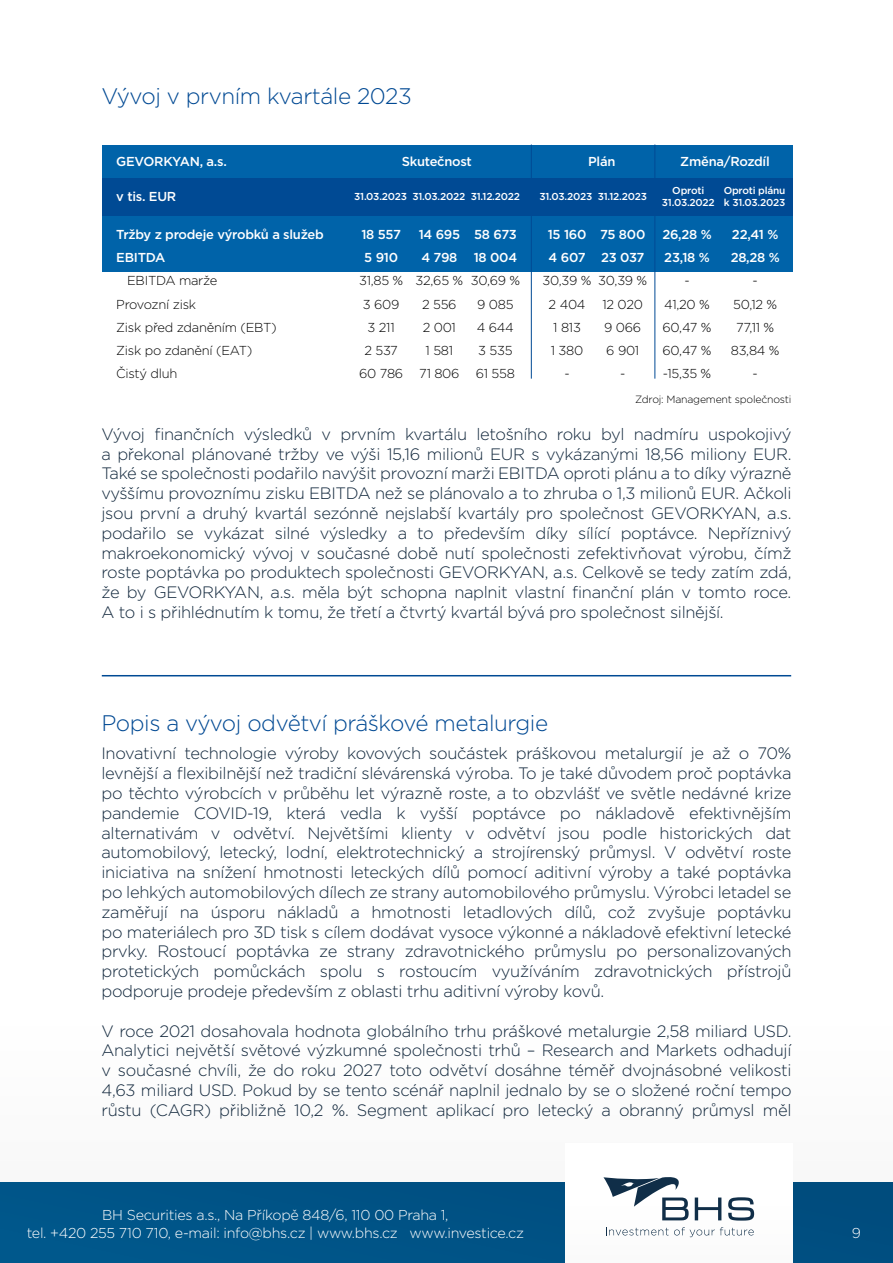
<style>
.page{position:relative;width:893px;height:1263px;background:#fff}
.page>*{position:absolute;margin:0;border:0;box-sizing:border-box;transform-origin:0 0}
.t1{font:300 22.5px "Gotham";letter-spacing:-.02em;color:#014993}
.t2{font:300 16.5px/19.8px "Gotham";letter-spacing:-.02em;color:#11273c;text-align:justify}
.t3{font:300 14.25px/17.1px "Gotham";letter-spacing:-.02em;color:#fff;text-align:center}
.t4{font:300 12.9px "Gotham";letter-spacing:-.02em;color:#010101}
.t5{font:500 12.9px "Gotham";letter-spacing:-.02em;color:#fff}
.t6{font:300 10.5px "Gotham";letter-spacing:-.02em;color:#000101}
.t7{font:500 10.05px/11.6px "Gotham";letter-spacing:-.02em;color:#fff;text-align:center}
</style>
<div class="page">
<div style="left:0;top:1182px;width:893px;height:81px;background:#005386"></div>
<div style="left:565px;top:1144px;width:227px;height:119px;background:#fff"></div>
<svg style="left:695px;top:1197px;width:26px;height:23px"></svg>
<svg style="left:728px;top:1197px;width:26px;height:23px"></svg>
<svg style="left:603px;top:1177px;width:86px;height:43px"></svg>
<svg style="left:606px;top:1227px;width:148px;height:10px"></svg>
<hr style="left:102px;top:675px;width:689px;height:1px;background:#004a94">
<div style="left:102px;top:145px;width:691px;height:126px;background:#0063a9"></div>
<div style="left:102px;top:178px;width:691px;height:37px;background:#004a94"></div>
<hr style="left:531px;top:144px;width:1px;height:235px;background:#004a94">
<hr style="left:654px;top:144px;width:1px;height:235px;background:#004a94">
<h1 class="t1" style="left:101px;top:82px;width:312px">Vývoj v prvním kvartále 2023</h1>
<p class="t5" style="left:116px;top:153px;width:112px">GEVORKYAN, a.s.</p>
<p class="t5" style="left:402px;top:153px;width:71px">Skutečnost</p>
<p class="t5" style="left:588px;top:153px;width:29px">Plán</p>
<p class="t5" style="left:680px;top:153px;width:91px">Změna/Rozdíl</p>
<p class="t5" style="left:116px;top:188px;width:62px">v tis. EUR</p>
<p class="t7" style="left:354px;top:190px;width:167px">31.03.2023 31.03.2022 31.12.2022</p>
<p class="t7" style="left:539px;top:190px;width:109px">31.03.2023 31.12.2023</p>
<p class="t7" style="left:662px;top:185px;width:54px">Oproti<br>31.03.2022</p>
<p class="t7" style="left:724px;top:185px;width:63px;text-align:left">Oproti plánu k 31.03.2023</p>
<p class="t5" style="left:116px;top:226px;width:209px">Tržby z prodeje výrobků a služeb</p>
<p class="t5" style="left:361px;top:226px;width:41px">18 557</p>
<p class="t5" style="left:419px;top:226px;width:100px">14 695 58 673</p>
<p class="t5" style="left:548px;top:226px;width:99px">15 160 75 800</p>
<p class="t5" style="left:662px;top:226px;width:51px">26,28 %</p>
<p class="t5" style="left:732px;top:226px;width:48px">22,41 %</p>
<p class="t5" style="left:116px;top:249px;width:51px">EBITDA</p>
<p class="t5" style="left:364px;top:249px;width:35px">5 910</p>
<p class="t5" style="left:421px;top:249px;width:38px">4 798</p>
<p class="t5" style="left:474px;top:249px;width:45px">18 004</p>
<p class="t5" style="left:549px;top:249px;width:97px">4 607 23 037</p>
<p class="t5" style="left:664px;top:249px;width:47px">23,18 %</p>
<p class="t5" style="left:731px;top:249px;width:51px">28,28 %</p>
<p class="t4" style="left:127px;top:273px;width:92px">EBITDA marže</p>
<p class="t4" style="left:359px;top:273px;width:163px">31,85 % 32,65 % 30,69 %</p>
<p class="t4" style="left:543px;top:273px;width:106px">30,39 % 30,39 %</p>
<p class="t4" style="left:684px;top:273px;width:7px">-</p>
<p class="t4" style="left:752px;top:273px;width:7px">-</p>
<p class="t4" style="left:116px;top:296px;width:81px">Provozní zisk</p>
<p class="t4" style="left:363px;top:296px;width:38px">3 609</p>
<p class="t4" style="left:422px;top:296px;width:36px">2 556</p>
<p class="t4" style="left:477px;top:296px;width:38px">9 085</p>
<p class="t4" style="left:549px;top:296px;width:38px">2 404</p>
<p class="t4" style="left:602px;top:296px;width:42px">12 020</p>
<p class="t4" style="left:664px;top:296px;width:47px">41,20 %</p>
<p class="t4" style="left:733px;top:296px;width:46px">50,12 %</p>
<p class="t4" style="left:116px;top:319px;width:162px">Zisk před zdaněním (EBT)</p>
<p class="t4" style="left:368px;top:319px;width:29px">3 211</p>
<p class="t4" style="left:423px;top:319px;width:35px">2 001</p>
<p class="t4" style="left:477px;top:319px;width:38px">4 644</p>
<p class="t4" style="left:553px;top:319px;width:29px">1 813</p>
<p class="t4" style="left:604px;top:319px;width:39px">9 066</p>
<p class="t4" style="left:662px;top:319px;width:50px">60,47 %</p>
<p class="t4" style="left:736px;top:319px;width:39px">77,11 %</p>
<p class="t4" style="left:116px;top:342px;width:138px">Zisk po zdanění (EAT)</p>
<p class="t4" style="left:364px;top:342px;width:35px">2 537</p>
<p class="t4" style="left:426px;top:342px;width:29px">1 581</p>
<p class="t4" style="left:478px;top:342px;width:36px">3 535</p>
<p class="t4" style="left:551px;top:342px;width:34px">1 380</p>
<p class="t4" style="left:606px;top:342px;width:34px">6 901</p>
<p class="t4" style="left:662px;top:342px;width:50px">60,47 %</p>
<p class="t4" style="left:731px;top:342px;width:50px">83,84 %</p>
<p class="t4" style="left:116px;top:365px;width:63px">Čistý dluh</p>
<p class="t4" style="left:359px;top:365px;width:102px">60 786 71 806</p>
<p class="t4" style="left:476px;top:365px;width:40px">61 558</p>
<p class="t4" style="left:564px;top:365px;width:7px">-</p>
<p class="t4" style="left:620px;top:365px;width:7px">-</p>
<p class="t4" style="left:663px;top:365px;width:50px">-15,35 %</p>
<p class="t4" style="left:752px;top:365px;width:7px">-</p>
<p class="t6" style="left:635px;top:392px;width:158px">Zdroj: Management společnosti</p>
<p class="t2" style="left:101px;top:424px;width:692px">Vývoj finančních výsledků v prvním kvartálu letošního roku byl nadmíru uspokojivý a překonal plánované tržby ve výši 15,16 milionů EUR s vykázanými 18,56 miliony EUR.<br>Také se společnosti podařilo navýšit provozní marži EBITDA oproti plánu a to díky výrazně vyššímu provoznímu zisku EBITDA než se plánovalo a to zhruba o 1,3 milionů EUR. Ačkoli jsou první a druhý kvartál sezónně nejslabší kvartály pro společnost GEVORKYAN, a.s. podařilo se vykázat silné výsledky a to především díky sílící poptávce. Nepříznivý makroekonomický vývoj v současné době nutí společnosti zefektivňovat výrobu, čímž roste poptávka po produktech společnosti GEVORKYAN, a.s. Celkově se tedy zatím zdá, že by GEVORKYAN, a.s. měla být schopna naplnit vlastní finanční plán v tomto roce.<br>A to i s přihlédnutím k tomu, že třetí a čtvrtý kvartál bývá pro společnost silnější.</p>
<h1 class="t1" style="left:101px;top:709px;width:448px">Popis a vývoj odvětví práškové metalurgie</h1>
<p class="t2" style="left:101px;top:743px;width:692px">Inovativní technologie výroby kovových součástek práškovou metalurgií je až o 70% levnější a flexibilnější než tradiční slévárenská výroba. To je také důvodem proč poptávka po těchto výrobcích v průběhu let výrazně roste, a to obzvlášť ve světle nedávné krize pandemie COVID-19, která vedla k vyšší poptávce po nákladově efektivnějším alternativám v odvětví. Největšími klienty v odvětví jsou podle historických dat automobilový, letecký, lodní, elektrotechnický a strojírenský průmysl. V odvětví roste iniciativa na snížení hmotnosti leteckých dílů pomocí aditivní výroby a také poptávka po lehkých automobilových dílech ze strany automobilového průmyslu. Výrobci letadel se zaměřují na úsporu nákladů a hmotnosti letadlových dílů, což zvyšuje poptávku po materiálech pro 3D tisk s cílem dodávat vysoce výkonné a nákladově efektivní letecké prvky. Rostoucí poptávka ze strany zdravotnického průmyslu po personalizovaných protetických pomůckách spolu s rostoucím využíváním zdravotnických přístrojů podporuje prodeje především z oblasti trhu aditivní výroby kovů.</p>
<p class="t2" style="left:101px;top:1020px;width:692px">V roce 2021 dosahovala hodnota globálního trhu práškové metalurgie 2,58 miliard USD.<br>Analytici největší světové výzkumné společnosti trhů – Research and Markets odhadují v současné chvíli, že do roku 2027 toto odvětví dosáhne téměř dvojnásobné velikosti 4,63 miliard USD. Pokud by se tento scénář naplnil jednalo by se o složené roční tempo růstu (CAGR) přibližně 10,2 %. Segment aplikací pro letecký a obranný průmysl měl</p>
<p class="t3" style="left:27px;top:1206px;width:499px">BH Securities a.s., Na Příkopě 848/6, 110 00 Praha 1,<br>tel. +420 255 710 710, e-mail: info@bhs.cz | www.bhs.cz www.investice.cz</p>
<p class="t3" style="left:852px;top:1223px;width:11px">9</p>
</div>
